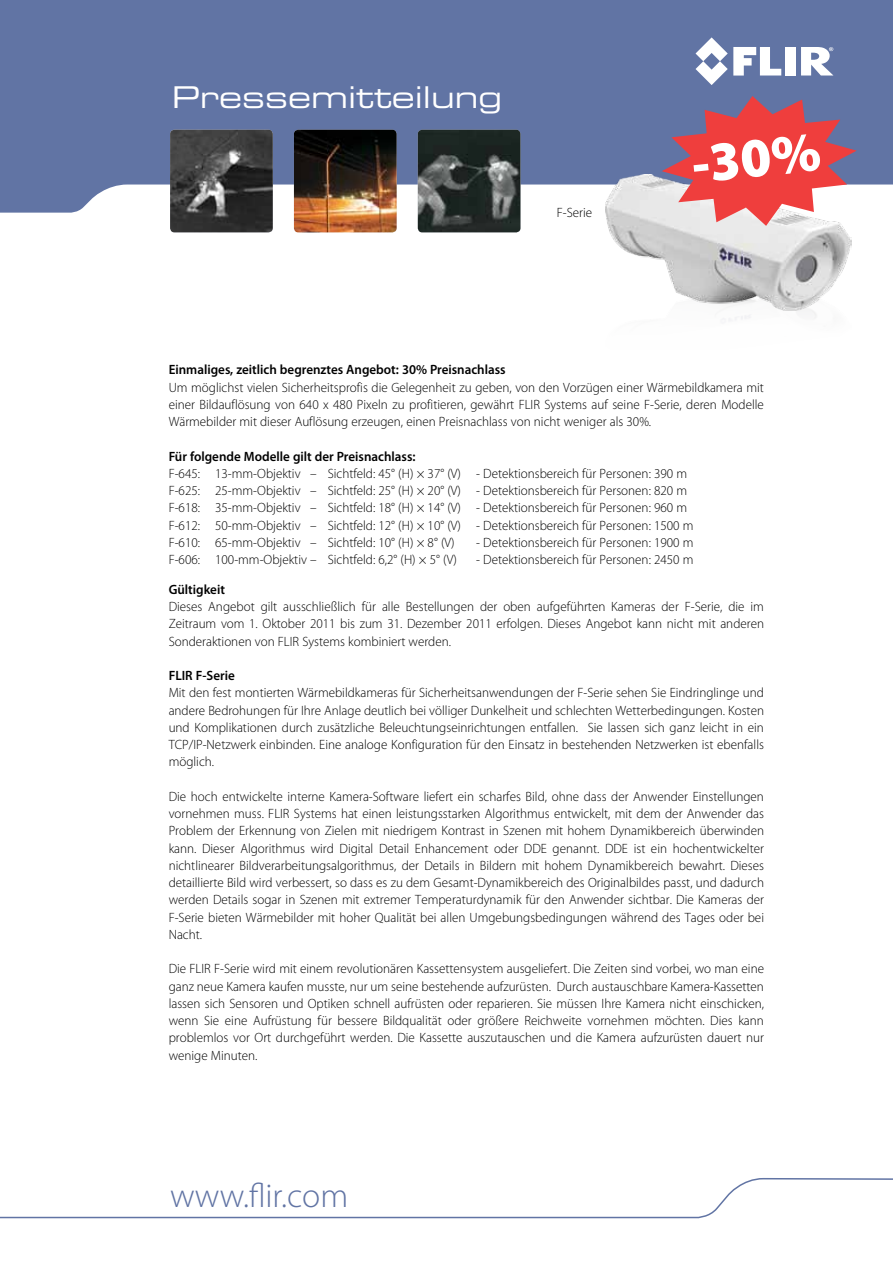
<style>
.page{position:relative;width:893px;height:1263px;background:#fff}
.page>*{position:absolute;margin:0;border:0;box-sizing:border-box;transform-origin:0 0}
.t1{font:900 55.8px "Myriad Pro";color:#fff}
.t2{font:300 34.05px "Myriad Pro";color:#6174a4}
.t3{font:30px "Eurostile LT Std Ex 2";color:#fff}
.t4{font:300 13.5px/17.2px "Myriad Pro";color:#000;text-align:justify}
.t5{font:600 13.5px "Myriad Pro";color:#000}
</style>
<div class="page">
<div style="left:0;top:0;width:893px;height:213px;background:#6174a4"></div>
<svg style="left:0;top:1178px;width:893px;height:41px"></svg>
<img style="left:170px;top:130px;width:103px;height:102px">
<img style="left:294px;top:130px;width:103px;height:102px">
<img style="left:418px;top:130px;width:102px;height:102px">
<div style="left:786px;top:47px;width:10px;height:29px;background:#fff"></div>
<svg style="left:695px;top:37px;width:86px;height:48px"></svg>
<svg style="left:801px;top:47px;width:32px;height:29px"></svg>
<img style="left:605px;top:174px;width:247px;height:119px">
<img style="left:678px;top:293px;width:148px;height:28px">
<svg style="left:662px;top:96px;width:195px;height:130px;background:#cb6d78"></svg>
<h3 class="t3" style="left:172px;top:76px;width:332px">Pressemitteilung</h3>
<p class="t4" style="left:557px;top:204px;width:37px">F-Serie</p>
<h1 class="t1" style="left:688px;top:133px;width:131px;rotate:-6deg">-30%</h1>
<p class="t5" style="left:169px;top:361px;width:339px">Einmaliges, zeitlich begrenztes Angebot: 30% Preisnachlass</p>
<p class="t4" style="left:169px;top:379px;width:597px">Um möglichst vielen Sicherheitsprofis die Gelegenheit zu geben, von den Vorzügen einer Wärmebildkamera mit einer Bildauflösung von 640 x 480 Pixeln zu profitieren, gewährt FLIR Systems auf seine F-Serie, deren Modelle Wärmebilder mit dieser Auflösung erzeugen, einen Preisnachlass von nicht weniger als 30%.</p>
<p class="t5" style="left:169px;top:447px;width:248px">Für folgende Modelle gilt der Preisnachlass:</p>
<p class="t4" style="left:169px;top:465px;width:526px;text-align:left">F-645: 13-mm-Objektiv – Sichtfeld: 45° (H) × 37° (V) - Detektionsbereich für Personen: 390 m F-625: 25-mm-Objektiv – Sichtfeld: 25° (H) × 20° (V) - Detektionsbereich für Personen: 820 m F-618: 35-mm-Objektiv – Sichtfeld: 18° (H) × 14° (V) - Detektionsbereich für Personen: 960 m F-612: 50-mm-Objektiv – Sichtfeld: 12° (H) × 10° (V) - Detektionsbereich für Personen: 1500 m F-610: 65-mm-Objektiv – Sichtfeld: 10° (H) × 8° (V)</p>
<p class="t4" style="left:476px;top:534px;width:219px">- Detektionsbereich für Personen: 1900 m</p>
<p class="t4" style="left:169px;top:551px;width:290px">F-606: 100-mm-Objektiv – Sichtfeld: 6,2° (H) × 5° (V)</p>
<p class="t4" style="left:476px;top:551px;width:219px">- Detektionsbereich für Personen: 2450 m</p>
<p class="t5" style="left:169px;top:581px;width:58px">Gültigkeit</p>
<p class="t4" style="left:169px;top:598px;width:597px">Dieses Angebot gilt ausschließlich für alle Bestellungen der oben aufgeführten Kameras der F-Serie, die im Zeitraum vom 1. Oktober 2011 bis zum 31. Dezember 2011 erfolgen. Dieses Angebot kann nicht mit anderen Sonderaktionen von FLIR Systems kombiniert werden.</p>
<p class="t5" style="left:169px;top:667px;width:68px">FLIR F-Serie</p>
<p class="t4" style="left:169px;top:684px;width:597px">Mit den fest montierten Wärmebildkameras für Sicherheitsanwendungen der F-Serie sehen Sie Eindringlinge und andere Bedrohungen für Ihre Anlage deutlich bei völliger Dunkelheit und schlechten Wetterbedingungen. Kosten und Komplikationen durch zusätzliche Beleuchtungseinrichtungen entfallen. Sie lassen sich ganz leicht in ein TCP/IP-Netzwerk einbinden. Eine analoge Konfiguration für den Einsatz in bestehenden Netzwerken ist ebenfalls möglich.</p>
<p class="t4" style="left:169px;top:788px;width:597px">Die hoch entwickelte interne Kamera-Software liefert ein scharfes Bild, ohne dass der Anwender Einstellungen vornehmen muss. FLIR Systems hat einen leistungsstarken Algorithmus entwickelt, mit dem der Anwender das Problem der Erkennung von Zielen mit niedrigem Kontrast in Szenen mit hohem Dynamikbereich überwinden kann. Dieser Algorithmus wird Digital Detail Enhancement oder DDE genannt. DDE ist ein hochentwickelter nichtlinearer Bildverarbeitungsalgorithmus, der Details in Bildern mit hohem Dynamikbereich bewahrt. Dieses detaillierte Bild wird verbessert, so dass es zu dem Gesamt-Dynamikbereich des Originalbildes passt, und dadurch werden Details sogar in Szenen mit extremer Temperaturdynamik für den Anwender sichtbar. Die Kameras der F-Serie bieten Wärmebilder mit hoher Qualität bei allen Umgebungsbedingungen während des Tages oder bei Nacht.</p>
<p class="t4" style="left:169px;top:960px;width:597px">Die FLIR F-Serie wird mit einem revolutionären Kassettensystem ausgeliefert. Die Zeiten sind vorbei, wo man eine ganz neue Kamera kaufen musste, nur um seine bestehende aufzurüsten. Durch austauschbare Kamera-Kassetten lassen sich Sensoren und Optiken schnell aufrüsten oder reparieren. Sie müssen Ihre Kamera nicht einschicken, wenn Sie eine Aufrüstung für bessere Bildqualität oder größere Reichweite vornehmen möchten. Dies kann problemlos vor Ort durchgeführt werden. Die Kassette auszutauschen und die Kamera aufzurüsten dauert nur wenige Minuten.</p>
<h2 class="t2" style="left:170px;top:1176px;width:180px">www.flir.com</h2>
</div>
